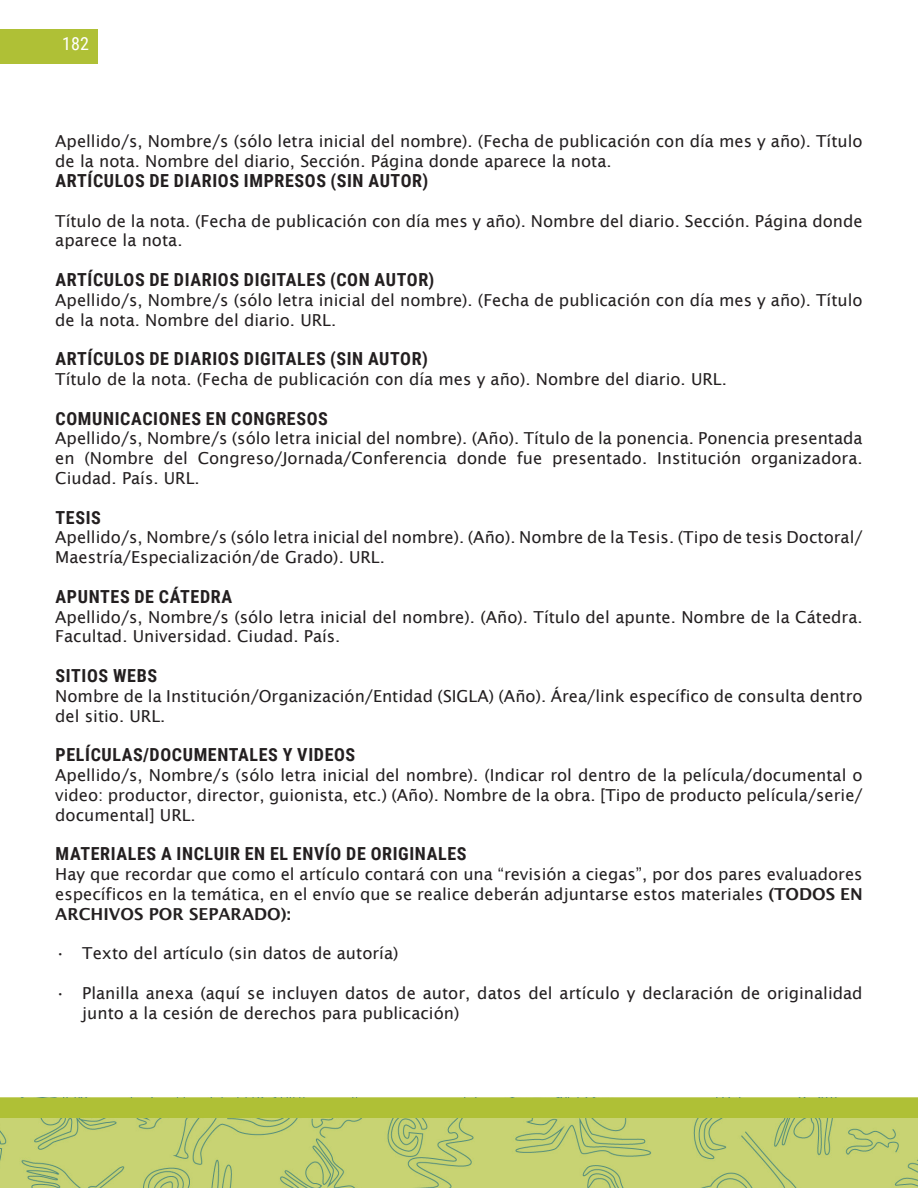
<style>
.page{position:relative;width:918px;height:1188px;background:#fff}
.page>*{position:absolute;margin:0;border:0;box-sizing:border-box;transform-origin:0 0}
.Subtítulos{font:700 18px "Roboto Condensed";letter-spacing:.035em;color:#231f20}
.t1{font:18px "Roboto Condensed";color:#fff}
.Textos_11_pt__justif{font:16.5px/19.8px "Lucida Sans";color:#231f20}
.s1{font-weight:600}
</style>
<div class="page">
<img style="left:0;top:1118px;width:918px;height:70px">
<div style="left:0;top:1098px;width:918px;height:20px;background:#afc036"></div>
<div style="left:0;top:30px;width:98px;height:34px;background:#afc036"></div>
<p class="t1" style="left:62px;top:31px;width:28px">182</p>
<p class="Textos_11_pt__justif" style="left:55px;top:132px;width:809px">Apellido/s, Nombre/s (sólo letra inicial del nombre). (Fecha de publicación con día mes y año). Título de la nota. Nombre del diario, Sección. Página donde aparece la nota.</p>
<p class="Subtítulos" style="left:56px;top:168px;width:374px">ARTÍCULOS DE DIARIOS IMPRESOS (SIN AUTOR)</p>
<p class="Textos_11_pt__justif" style="left:55px;top:211px;width:809px">Título de la nota. (Fecha de publicación con día mes y año). Nombre del diario. Sección. Página donde aparece la nota.</p>
<p class="Subtítulos" style="left:56px;top:267px;width:380px">ARTÍCULOS DE DIARIOS DIGITALES (CON AUTOR)</p>
<p class="Textos_11_pt__justif" style="left:55px;top:290px;width:809px">Apellido/s, Nombre/s (sólo letra inicial del nombre). (Fecha de publicación con día mes y año). Título de la nota. Nombre del diario. URL.</p>
<p class="Subtítulos" style="left:56px;top:346px;width:374px">ARTÍCULOS DE DIARIOS DIGITALES (SIN AUTOR)</p>
<p class="Textos_11_pt__justif" style="left:55px;top:369px;width:673px">Título de la nota. (Fecha de publicación con día mes y año). Nombre del diario. URL.</p>
<p class="Subtítulos" style="left:56px;top:406px;width:274px">COMUNICACIONES EN CONGRESOS</p>
<p class="Textos_11_pt__justif" style="left:55px;top:429px;width:809px;text-align:justify">Apellido/s, Nombre/s (sólo letra inicial del nombre). (Año). Título de la ponencia. Ponencia presentada en (Nombre del Congreso/Jornada/Conferencia donde fue presentado. Institución organizadora.<br>Ciudad. País. URL.</p>
<p class="Subtítulos" style="left:56px;top:505px;width:47px">TESIS</p>
<p class="Textos_11_pt__justif" style="left:55px;top:528px;width:809px">Apellido/s, Nombre/s (sólo letra inicial del nombre). (Año). Nombre de la Tesis. (Tipo de tesis Doctoral/<br>Maestría/Especialización/de Grado). URL.</p>
<p class="Subtítulos" style="left:56px;top:584px;width:178px">APUNTES DE CÁTEDRA</p>
<p class="Textos_11_pt__justif" style="left:55px;top:607px;width:809px">Apellido/s, Nombre/s (sólo letra inicial del nombre). (Año). Título del apunte. Nombre de la Cátedra.<br>Facultad. Universidad. Ciudad. País.</p>
<p class="Subtítulos" style="left:56px;top:663px;width:103px">SITIOS WEBS</p>
<p class="Textos_11_pt__justif" style="left:55px;top:686px;width:809px">Nombre de la Institución/Organización/Entidad (SIGLA) (Año). Área/link específico de consulta dentro del sitio. URL.</p>
<p class="Subtítulos" style="left:56px;top:742px;width:301px">PELÍCULAS/DOCUMENTALES Y VIDEOS</p>
<p class="Textos_11_pt__justif" style="left:55px;top:765px;width:809px;text-align:justify">Apellido/s, Nombre/s (sólo letra inicial del nombre). (Indicar rol dentro de la película/documental o video: productor, director, guionista, etc.) (Año). Nombre de la obra. [Tipo de producto película/serie/ documental] URL.</p>
<p class="Subtítulos" style="left:56px;top:841px;width:413px">MATERIALES A INCLUIR EN EL ENVÍO DE ORIGINALES</p>
<p class="Textos_11_pt__justif" style="left:55px;top:864px;width:809px;text-align:justify">Hay que recordar que como el artículo contará con una “revisión a ciegas”, por dos pares evaluadores específicos en la temática, en el envío que se realice deberán adjuntarse estos materiales <span class="s1">(TODOS EN ARCHIVOS POR SEPARADO):</span></p>
<p class="Textos_11_pt__justif" style="left:55px;top:943px;width:345px">• Texto del artículo (sin datos de autoría)</p>
<p class="Textos_11_pt__justif" style="left:82px;top:983px;width:782px;text-indent:-27px">• Planilla anexa (aquí se incluyen datos de autor, datos del artículo y declaración de originalidad junto a la cesión de derechos para publicación)</p>
</div>
